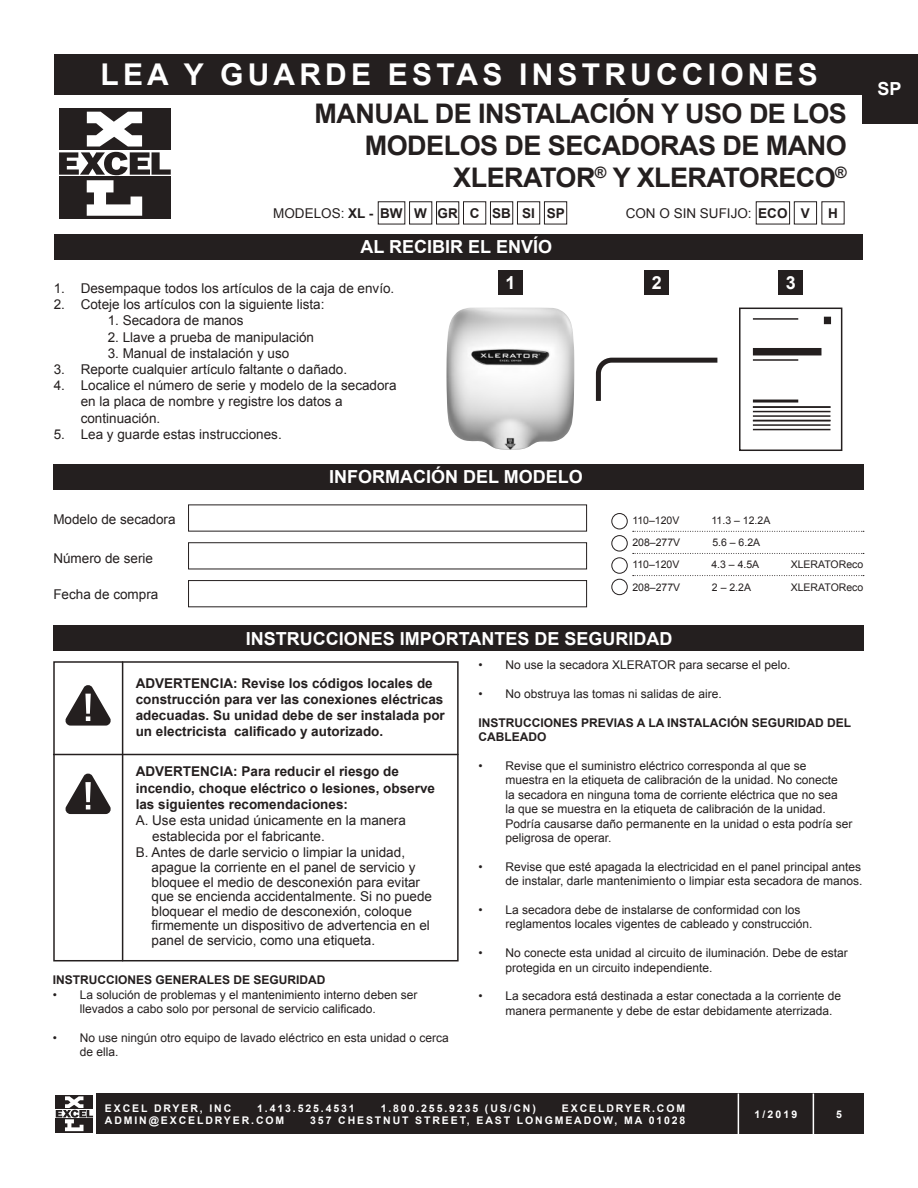
<style>
.page{position:relative;width:918px;height:1188px;background:#fff}
.page>*{position:absolute;margin:0;border:0;box-sizing:border-box;transform-origin:0 0}
.t1{font:700 30px "Arial";letter-spacing:.14em;color:#fff}
.t2{font:700 27px/32.4px "Arial";letter-spacing:-.02em;color:#241f1f;text-align:right}
.t3{font:700 18px "Arial";color:#fff}
.t4{font:13.5px/14.7px "Arial";color:#241f1f}
.t5{font:700 13.5px/16.2px "Arial";color:#241f1f}
.t6{font:12px/14.4px "Arial";color:#241f1f}
.t7{font:700 12px/14.4px "Arial";color:#241f1f}
.t8{font:700 10.5px "Arial";letter-spacing:.18em;color:#fff}
.t9{font:10.5px "Arial";color:#241f1f}
.s1{font-weight:400}
.s2{font-weight:700}
</style>
<div class="page">
<div style="left:96px;top:1094px;width:768px;height:40px;background:#241f1f"></div>
<hr style="left:813px;top:1094px;width:1px;height:40px;background:#fff">
<hr style="left:738px;top:1094px;width:1px;height:40px;background:#fff">
<div style="left:54px;top:1094px;width:41px;height:40px;background:linear-gradient(to right,#241f1f,#241f1f)"></div>
<svg style="left:56px;top:1131px;width:37px;height:1px"></svg>
<div style="left:56px;top:1095px;width:37px;height:14px;background:#241f1f"></div>
<svg style="left:56px;top:1096px;width:37px;height:35px"></svg>
<img style="left:446px;top:308px;width:128px;height:142px">
<div style="left:498px;top:270px;width:25px;height:25px;background:#241f1f"></div>
<div style="left:644px;top:270px;width:25px;height:25px;background:#241f1f"></div>
<div style="left:778px;top:270px;width:25px;height:25px;background:#241f1f"></div>
<div style="left:188px;top:580px;width:399px;height:27px;border:1px solid #241f1f"></div>
<div style="left:739px;top:308px;width:103px;height:143px;border:2px solid #241f1f"></div>
<div style="left:753px;top:348px;width:68px;height:7px;background:#241f1f"></div>
<div style="left:824px;top:317px;width:7px;height:7px;background:#241f1f"></div>
<hr style="left:753px;top:359px;width:45px;height:2px;background:#241f1f">
<hr style="left:753px;top:400px;width:45px;height:3px;background:#241f1f">
<hr style="left:753px;top:406px;width:77px;height:2px;background:#241f1f">
<hr style="left:753px;top:420px;width:77px;height:1px;background:#241f1f">
<hr style="left:753px;top:411px;width:77px;height:1px;background:#241f1f">
<hr style="left:753px;top:424px;width:77px;height:2px;background:#241f1f">
<hr style="left:753px;top:415px;width:77px;height:2px;background:#241f1f">
<hr style="left:753px;top:429px;width:77px;height:1px;background:#241f1f">
<hr style="left:753px;top:318px;width:45px;height:2px;background:#241f1f">
<svg style="left:596px;top:358px;width:121px;height:43px"></svg>
<div style="left:59px;top:177px;width:112px;height:42px;background:#241f1f"></div>
<div style="left:59px;top:108px;width:112px;height:42px;background:#241f1f"></div>
<svg style="left:59px;top:112px;width:112px;height:104px"></svg>
<div style="left:490px;top:202px;width:23px;height:22px;border:1px solid #241f1f"></div>
<div style="left:517px;top:202px;width:23px;height:22px;border:1px solid #241f1f"></div>
<div style="left:544px;top:202px;width:23px;height:22px;border:1px solid #241f1f"></div>
<div style="left:794px;top:202px;width:23px;height:22px;border:1px solid #241f1f"></div>
<svg style="left:633px;top:531px;width:231px;height:1px"></svg>
<svg style="left:633px;top:553px;width:231px;height:1px"></svg>
<svg style="left:633px;top:575px;width:231px;height:1px"></svg>
<div style="left:611px;top:513px;width:17px;height:16px;border:1px solid #241f1f;border-radius:50%"></div>
<div style="left:611px;top:557px;width:17px;height:17px;border:1px solid #241f1f;border-radius:50%"></div>
<div style="left:611px;top:535px;width:17px;height:16px;border:1px solid #241f1f;border-radius:50%"></div>
<div style="left:611px;top:579px;width:17px;height:16px;border:1px solid #241f1f;border-radius:50%"></div>
<div style="left:54px;top:234px;width:809px;height:25px;background:#241f1f"></div>
<div style="left:54px;top:464px;width:810px;height:25px;background:#241f1f"></div>
<div style="left:53px;top:626px;width:810px;height:25px;background:#241f1f"></div>
<svg style="left:65px;top:685px;width:46px;height:41px"></svg>
<div style="left:53px;top:661px;width:406px;height:300px;border:2px solid #241f1f"></div>
<hr style="left:54px;top:754px;width:404px;height:1px;background:#241f1f">
<hr style="left:122px;top:662px;width:1px;height:299px;background:#241f1f">
<svg style="left:65px;top:773px;width:46px;height:41px"></svg>
<div style="left:863px;top:54px;width:55px;height:70px;background:#241f1f"></div>
<div style="left:54px;top:54px;width:810px;height:40px;background:#241f1f"></div>
<h1 class="t1" style="left:100px;top:55px;width:719px">LEA Y GUARDE ESTAS INSTRUCCIONES</h1>
<h2 class="t2" style="left:315px;top:98px;width:534px">MANUAL DE INSTALACIÓN Y USO DE LOS<br>MODELOS DE SECADORAS DE MANO<br>XLERATOR<sup>®</sup> Y XLERATORECO<sup>®</sup></h2>
<p class="t5" style="left:273px;top:206px;width:293px"><span class="s1">MODELOS:</span> XL - BW W GR C SB SI SP</p>
<p class="t4" style="left:626px;top:206px;width:186px">CON O SIN SUFIJO: <span class="s2">ECO V</span></p>
<p class="t5" style="left:828px;top:206px;width:11px">H</p>
<h3 class="t3" style="left:361px;top:235px;width:193px">AL RECIBIR EL ENVÍO</h3>
<p class="t4" style="left:54px;top:281px;width:342px">1. Desempaque todos los artículos de la caja de envío.</p>
<p class="t4" style="left:54px;top:297px;width:272px">2. Coteje los artículos con la siguiente lista:</p>
<p class="t4" style="left:108px;top:313px;width:137px">1. Secadora de manos</p>
<p class="t4" style="left:108px;top:330px;width:208px">2. Llave a prueba de manipulación</p>
<p class="t4" style="left:108px;top:346px;width:183px">3. Manual de instalación y uso</p>
<p class="t4" style="left:54px;top:362px;width:295px">3. Reporte cualquier artículo faltante o dañado.</p>
<p class="t4" style="left:81px;top:378px;width:317px;line-height:16.2px;text-indent:-27px">4. Localice el número de serie y modelo de la secadora en la placa de nombre y registre los datos a continuación.</p>
<p class="t4" style="left:54px;top:427px;width:230px">5. Lea y guarde estas instrucciones.</p>
<h3 class="t3" style="left:506px;top:270px;width:12px">1</h3>
<h3 class="t3" style="left:652px;top:270px;width:12px">2</h3>
<h3 class="t3" style="left:786px;top:270px;width:12px">3</h3>
<p class="t4" style="left:53px;top:512px;width:124px">Modelo de secadora</p>
<p class="t4" style="left:53px;top:551px;width:101px">Número de serie</p>
<p class="t4" style="left:53px;top:587px;width:107px">Fecha de compra</p>
<h3 class="t3" style="left:329px;top:465px;width:255px">INFORMACIÓN DEL MODELO</h3>
<p class="t9" style="left:632px;top:514px;width:49px">110–120V</p>
<p class="t9" style="left:712px;top:514px;width:60px">11.3 – 12.2A</p>
<p class="t9" style="left:632px;top:536px;width:49px">208–277V</p>
<p class="t9" style="left:712px;top:536px;width:49px">5.6 – 6.2A</p>
<p class="t9" style="left:632px;top:558px;width:49px">110–120V</p>
<p class="t9" style="left:711px;top:558px;width:49px">4.3 – 4.5A</p>
<p class="t9" style="left:791px;top:558px;width:74px">XLERATOReco</p>
<p class="t9" style="left:632px;top:580px;width:49px">208–277V</p>
<p class="t9" style="left:712px;top:580px;width:41px">2 – 2.2A</p>
<p class="t9" style="left:791px;top:580px;width:74px">XLERATOReco</p>
<h3 class="t3" style="left:246px;top:627px;width:428px">INSTRUCCIONES IMPORTANTES DE SEGURIDAD</h3>
<p class="t5" style="left:136px;top:675px;width:311px">ADVERTENCIA: Revise los códigos locales de construcción para ver las conexiones eléctricas adecuadas. Su unidad debe de ser instalada por un electricista calificado y autorizado.</p>
<p class="t5" style="left:136px;top:764px;width:301px">ADVERTENCIA: Para reducir el riesgo de incendio, choque eléctrico o lesiones, observe las siguientes recomendaciones:</p>
<p class="t4" style="left:136px;top:813px;width:272px">A. Use esta unidad únicamente en la manera</p>
<p class="t4" style="left:152px;top:829px;width:174px">establecida por el fabricante.</p>
<p class="t4" style="left:136px;top:845px;width:271px">B. Antes de darle servicio o limpiar la unidad,</p>
<p class="t4" style="left:152px;top:860px;width:282px">apague la corriente en el panel de servicio y bloquee el medio de desconexión para evitar que se encienda accidentalmente. Si no puede bloquear el medio de desconexión, coloque firmemente un dispositivo de advertencia en el panel de servicio, como una etiqueta.</p>
<p class="t6" style="left:479px;top:658px;width:314px">• No use la secadora XLERATOR para secarse el pelo.</p>
<p class="t6" style="left:479px;top:687px;width:245px">• No obstruya las tomas ni salidas de aire.</p>
<p class="t7" style="left:479px;top:716px;width:374px">INSTRUCCIONES PREVIAS A LA INSTALACIÓN SEGURIDAD DEL<br>CABLEADO</p>
<p class="t6" style="left:506px;top:759px;width:348px;text-indent:-27px">• Revise que el suministro eléctrico corresponda al que se muestra en la etiqueta de calibración de la unidad. No conecte<br>la secadora en ninguna toma de corriente eléctrica que no sea<br>la que se muestra en la etiqueta de calibración de la unidad.<br>Podría causarse daño permanente en la unidad o esta podría ser peligrosa de operar.</p>
<p class="t6" style="left:479px;top:859px;width:385px;text-align:right">• Revise que esté apagada la electricidad en el panel principal antes de instalar, darle mantenimiento o limpiar esta secadora de manos.</p>
<p class="t6" style="left:506px;top:903px;width:308px;text-indent:-27px">• La secadora debe de instalarse de conformidad con los reglamentos locales vigentes de cableado y construcción.</p>
<p class="t6" style="left:506px;top:946px;width:344px;text-indent:-27px">• No conecte esta unidad al circuito de iluminación. Debe de estar protegida en un circuito independiente.</p>
<p class="t6" style="left:506px;top:989px;width:337px;text-indent:-27px">• La secadora está destinada a estar conectada a la corriente de manera permanente y debe de estar debidamente aterrizada.</p>
<p class="t7" style="left:53px;top:973px;width:274px">INSTRUCCIONES GENERALES DE SEGURIDAD</p>
<p class="t6" style="left:80px;top:987px;width:339px;text-indent:-27px">• La solución de problemas y el mantenimiento interno deben ser llevados a cabo solo por personal de servicio calificado.</p>
<p class="t6" style="left:80px;top:1031px;width:370px;text-indent:-27px">• No use ningún otro equipo de lavado eléctrico en esta unidad o cerca de ella.</p>
<h3 class="t3" style="left:878px;top:77px;width:26px">SP</h3>
<p class="t8" style="left:105px;top:1101px;width:128px">EXCEL DRYER, INC</p>
<p class="t8" style="left:257px;top:1101px;width:99px">1.413.525.4531</p>
<p class="t8" style="left:381px;top:1101px;width:157px">1.800.255.9235 (US/CN)</p>
<p class="t8" style="left:562px;top:1101px;width:125px">EXCELDRYER.COM</p>
<p class="t8" style="left:105px;top:1114px;width:181px">ADMIN@EXCELDRYER.COM</p>
<p class="t8" style="left:310px;top:1114px;width:377px">357 CHESTNUT STREET, EAST LONGMEADOW, MA 01028</p>
<p class="t8" style="left:755px;top:1107px;width:44px">1/2019</p>
<p class="t8" style="left:836px;top:1107px;width:7px">5</p>
</div>
